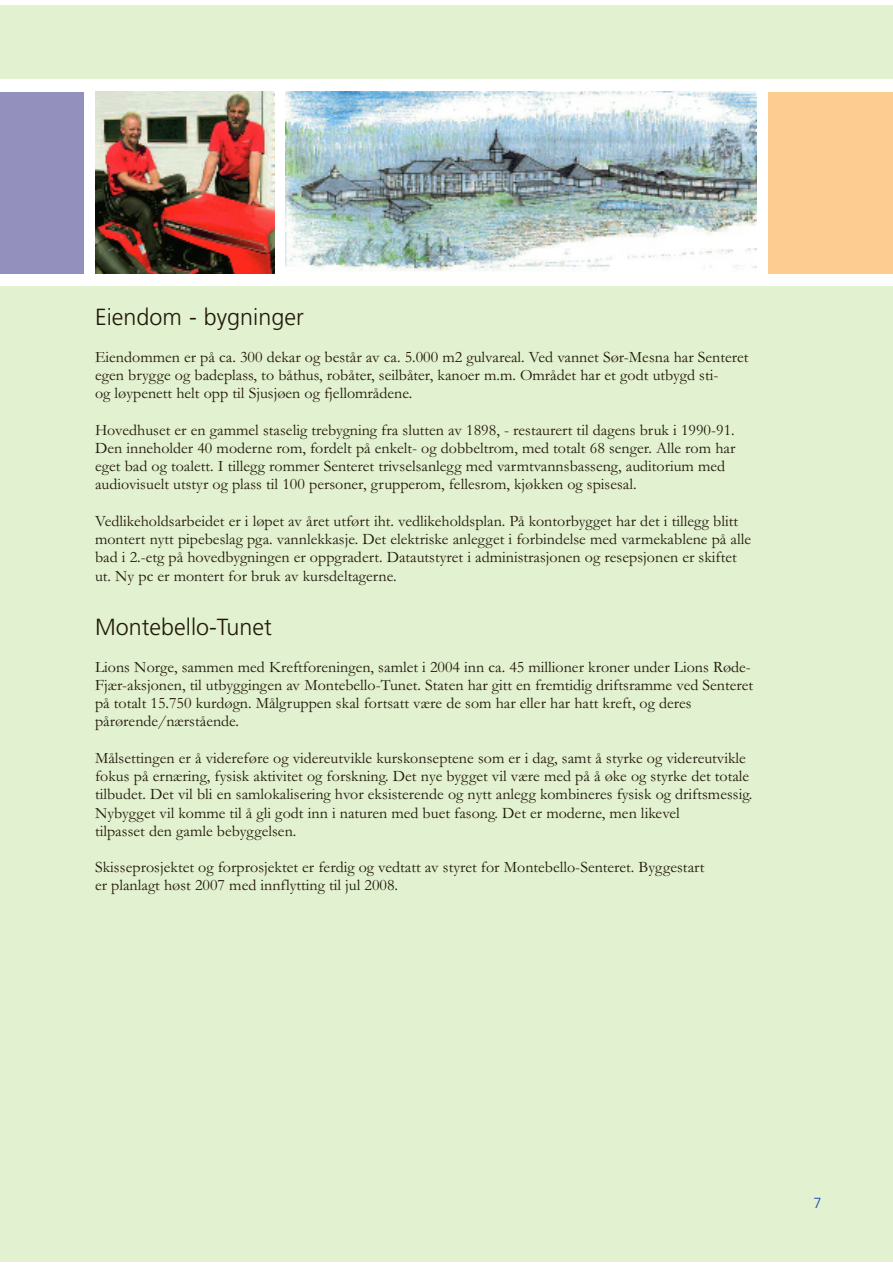
<style>
.page{position:relative;width:893px;height:1263px;background:#fff}
.page>*{position:absolute;margin:0;border:0;box-sizing:border-box;transform-origin:0 0}
.t1{font:300 23.4px "Frutiger";color:#22190a}
.t2{font:16.05px/18.3px "Garamond";color:#22190a}
.t3{font:300 14.55px "Frutiger";color:#1c44aa}
</style>
<div class="page">
<div style="left:0;top:5px;width:893px;height:1257px;background:#e2f1d0"></div>
<div style="left:0;top:80px;width:12px;height:206px;background:#fff"></div>
<div style="left:0;top:92px;width:12px;height:182px;background:#9390bd"></div>
<div style="left:13px;top:80px;width:880px;height:206px;background:#fff"></div>
<div style="left:10px;top:92px;width:74px;height:182px;background:#9390bd"></div>
<div style="left:768px;top:92px;width:125px;height:182px;background:#fccc90"></div>
<img style="left:286px;top:92px;width:470px;height:180px">
<img style="left:96px;top:92px;width:178px;height:182px">
<h1 class="t1" style="left:95px;top:308px;width:210px">Eiendom - bygninger</h1>
<p class="t2" style="left:95px;top:349px;width:655px">Eiendommen er på ca. 300 dekar og består av ca. 5.000 m2 gulvareal. Ved vannet Sør-Mesna har Senteret egen brygge og badeplass, to båthus, robåter, seilbåter, kanoer m.m. Området har et godt utbygd sti-<br>og løypenett helt opp til Sjusjøen og fjellområdene.</p>
<p class="t2" style="left:95px;top:422px;width:642px">Hovedhuset er en gammel staselig trebygning fra slutten av 1898, - restaurert til dagens bruk i 1990-91.<br>Den inneholder 40 moderne rom, fordelt på enkelt- og dobbeltrom, med totalt 68 senger. Alle rom har eget bad og toalett. I tillegg rommer Senteret trivselsanlegg med varmtvannsbasseng, auditorium med audiovisuelt utstyr og plass til 100 personer, grupperom, fellesrom, kjøkken og spisesal.</p>
<p class="t2" style="left:95px;top:513px;width:657px">Vedlikeholdsarbeidet er i løpet av året utført iht. vedlikeholdsplan. På kontorbygget har det i tillegg blitt montert nytt pipebeslag pga. vannlekkasje. Det elektriske anlegget i forbindelse med varmekablene på alle bad i 2.-etg på hovedbygningen er oppgradert. Datautstyret i administrasjonen og resepsjonen er skiftet ut. Ny pc er montert for bruk av kursdeltagerne.</p>
<h1 class="t1" style="left:95px;top:618px;width:178px">Montebello-Tunet</h1>
<p class="t2" style="left:95px;top:659px;width:660px">Lions Norge, sammen med Kreftforeningen, samlet i 2004 inn ca. 45 millioner kroner under Lions Røde-Fjær-aksjonen, til utbyggingen av Montebello-Tunet. Staten har gitt en fremtidig driftsramme ved Senteret på totalt 15.750 kurdøgn. Målgruppen skal fortsatt være de som har eller har hatt kreft, og deres pårørende/nærstående.</p>
<p class="t2" style="left:95px;top:750px;width:659px">Målsettingen er å videreføre og videreutvikle kurskonseptene som er i dag, samt å styrke og videreutvikle fokus på ernæring, fysisk aktivitet og forskning. Det nye bygget vil være med på å øke og styrke det totale tilbudet. Det vil bli en samlokalisering hvor eksisterende og nytt anlegg kombineres fysisk og driftsmessig.<br>Nybygget vil komme til å gli godt inn i naturen med buet fasong. Det er moderne, men likevel<br>tilpasset den gamle bebyggelsen.</p>
<p class="t2" style="left:95px;top:860px;width:611px">Skisseprosjektet og forprosjektet er ferdig og vedtatt av styret for Montebello-Senteret. Byggestart er planlagt høst 2007 med innflytting til jul 2008.</p>
<p class="t3" style="left:813px;top:1197px;width:10px">7</p>
</div>
